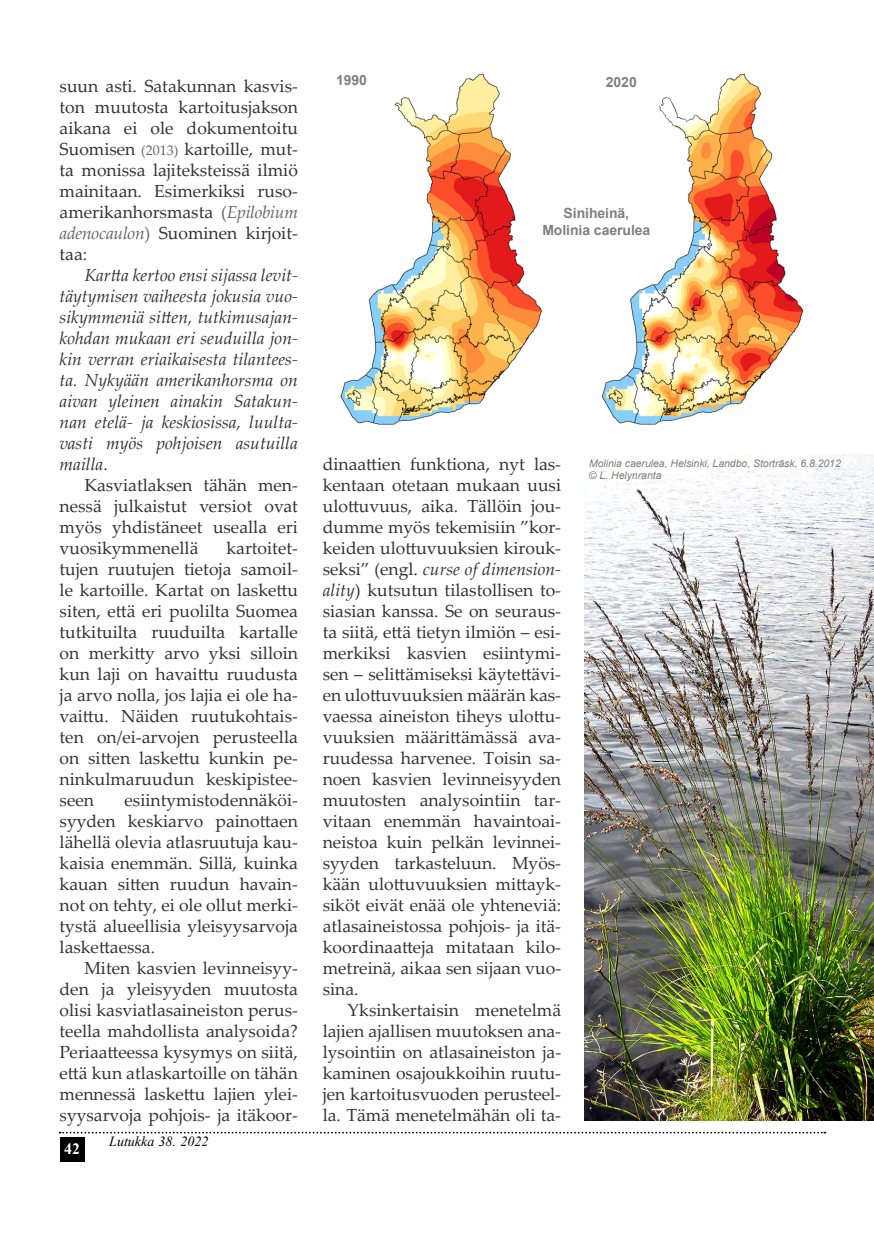
<style>
.page{position:relative;width:874px;height:1241px;background:#fff}
.page>*{position:absolute;margin:0;border:0;box-sizing:border-box;transform-origin:0 0}
.t1{font:17.5px/21px "Palatino Linotype";color:#333;text-align:justify}
.t2{font:italic 17.5px/21px "Palatino Linotype";color:#333;text-align:justify}
.t3{font:700 15.75px "Times New Roman";color:#fff}
.t4{font:700 14px/17.5px "Arial";letter-spacing:-.005em;color:#808080;text-align:center}
.t5{font:italic 14px "Times New Roman";color:#000}
.t6{font:italic 10.5px/12.2px "Arial";letter-spacing:-.005em;color:#808080}
.s1{font-size:14px;color:#666}
.s2{color:#666}
.s3{font-style:italic;color:#666}
.s4{font-style:normal}
.s5{font-style:italic}
</style>
<div class="page">
<svg style="left:60px;top:1131px;width:764px;height:2px"></svg>
<div style="left:60px;top:1136px;width:24px;height:25px;background:#000"></div>
<img style="left:340px;top:73px;width:464px;height:352px">
<img style="left:584px;top:454px;width:289px;height:666px">
<p class="t1" style="left:60px;top:74px;width:240px">suun asti. Satakunnan kasvis&shy;ton muutosta kartoitusjakson aikana ei ole dokumentoitu Suomisen <span class="s1">(2013)</span> kartoille, mut&shy;ta monissa lajiteksteissä ilmiö mainitaan. Esimerkiksi ruso&shy;amerikanhorsmasta <span class="s2">(</span><span class="s3">Epilobium adenocaulon</span><span class="s2">)</span> Suominen kirjoit&shy;taa:</p>
<p class="t2" style="left:60px;top:263px;width:240px;text-indent:25px">Kartta kertoo ensi sijassa levit&shy;täytymisen vaiheesta jokusia vuo&shy;sikymmeniä sitten, tutkimusajan&shy;kohdan mukaan eri seuduilla jon&shy;kin verran eriaikaisesta tilantees&shy;ta. Nykyään amerikanhorsma on aivan yleinen ainakin Satakun&shy;nan etelä- ja keskiosissa, luulta&shy;vasti myös pohjoisen asutuilla mailla<span class="s4">.</span></p>
<p class="t1" style="left:60px;top:473px;width:240px;text-indent:25px">Kasviatlaksen tähän men&shy;nessä julkaistut versiot ovat myös yhdistäneet usealla eri vuosikymmenellä</p>
<p class="t1" style="left:60px;top:536px;width:240px;text-indent:167px">kartoitet&shy;tujen ruutujen tietoja samoil&shy;le kartoille. Kartat on laskettu siten, että eri puolilta Suomea tutkituilta ruuduilta kartalle on merkitty arvo yksi silloin kun laji on havaittu ruudusta ja arvo nolla, jos lajia ei ole ha&shy;vaittu. Näiden ruutukohtais&shy;ten on/ei-arvojen perusteella on sitten laskettu kunkin pe&shy;ninkulmaruudun keskipistee&shy;seen</p>
<p class="t1" style="left:60px;top:788px;width:240px;text-indent:65px">esiintymistodennäköi&shy;syyden keskiarvo painottaen lähellä olevia atlasruutuja kau&shy;kaisia enemmän. Sillä, kuinka kauan sitten ruudun havain&shy;not on tehty, ei ole ollut merki&shy;tystä alueellisia yleisyysarvoja laskettaessa.</p>
<p class="t1" style="left:60px;top:956px;width:240px;text-indent:25px">Miten kasvien levinneisyy&shy;den ja yleisyyden muutosta olisi kasviatlasaineiston perus&shy;teella mahdollista analysoida?<br>Periaatteessa kysymys on siitä, että kun atlaskartoille on tähän mennessä laskettu lajien ylei&shy;syysarvoja pohjois- ja itäkoor-</p>
<p class="t3" style="left:64px;top:1136px;width:17px">42</p>
<p class="t5" style="left:109px;top:1131px;width:101px">Lutukka 38. 2022</p>
<p class="t4" style="left:336px;top:72px;width:32px">1990</p>
<p class="t4" style="left:605px;top:74px;width:32px">2020</p>
<p class="t4" style="left:542px;top:204px;width:109px">Siniheinä,<br>Molinia caerulea</p>
<p class="t1" style="left:322px;top:452px;width:240px">dinaattien funktiona, nyt las&shy;kentaan otetaan mukaan uusi ulottuvuus, aika. Tällöin jou&shy;dumme myös tekemisiin ”kor&shy;keiden ulottuvuuksien kirouk&shy;seksi” (engl. <span class="s5">curse of dimension&shy;ality</span>) kutsutun tilastollisen to&shy;siasian kanssa. Se on seuraus&shy;ta siitä, että tietyn ilmiön – esi&shy;merkiksi kasvien esiintymi&shy;sen – selittämiseksi käytettävi&shy;en ulottuvuuksien määrän kas&shy;vaessa aineiston tiheys ulottu&shy;vuuksien määrittämässä ava&shy;ruudessa harvenee. Toisin sa&shy;noen kasvien levinneisyyden muutosten analysointiin tar&shy;vitaan enemmän havaintoai&shy;neistoa kuin pelkän levinnei&shy;syyden tarkasteluun. Myös&shy;kään ulottuvuuksien mittayk&shy;siköt eivät enää ole yhteneviä: atlasaineistossa pohjois- ja itä&shy;koordinaatteja mitataan kilo&shy;metreinä, aikaa sen sijaan vuo&shy;sina.</p>
<p class="t1" style="left:322px;top:998px;width:240px;text-indent:25px">Yksinkertaisin menetelmä lajien ajallisen muutoksen ana&shy;lysointiin on atlasaineiston ja&shy;kaminen osajoukkoihin ruutu&shy;jen kartoitusvuoden perusteel&shy;la. Tämä menetelmähän oli ta-</p>
<p class="t6" style="left:588px;top:457px;width:253px">Molinia caerulea, Helsinki, Landbo, Storträsk, 6.8.2012 <span class="s4">©</span> L. Helynranta</p>
</div>
